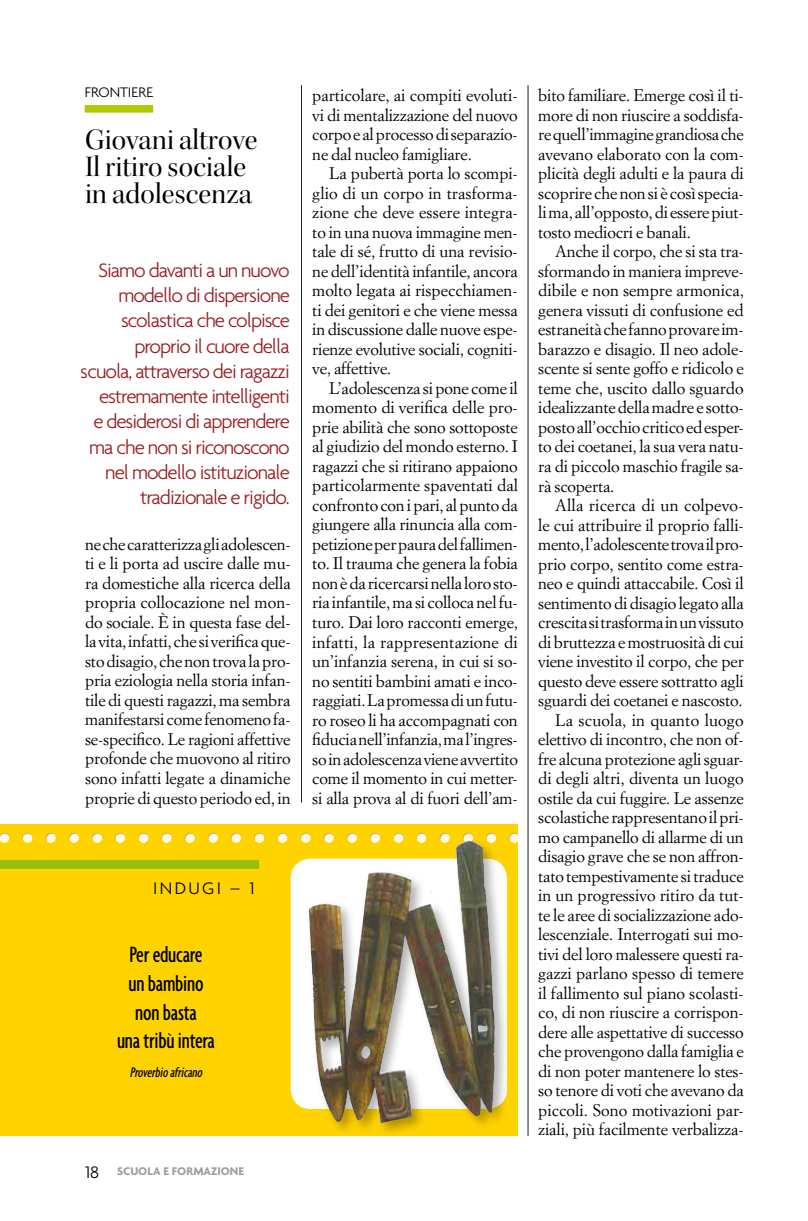
<style>
.page{position:relative;width:808px;height:1221px;background:#fff}
.page>*{position:absolute;margin:0;border:0;box-sizing:border-box;transform-origin:0 0}
.t1{font:30px/27px "Kepler Std Disp";color:#000}
.t2{font:500 extra-condensed 24px/28.8px "Agenda";letter-spacing:-.01em;color:#000;text-align:center}
.t3{font:300 21px/25.2px "Agenda";letter-spacing:-.05em;color:#981c21;text-align:right}
.t4{font:300 18px "Agenda";letter-spacing:.13em;color:#000}
.t5{font:16.5px/19.5px "Simoncini Garamond";letter-spacing:-.01em;color:#000;text-align:justify}
.t6{font:italic 500 extra-condensed 15px "Agenda";color:#000}
.t7{font:300 15px "Agenda";color:#000}
.t8{font:700 12px "Agenda";color:#9c9e9f}
.s1{font-weight:300;font-size:18px;color:#000}
</style>
<div class="page">
<div style="left:85px;top:105px;width:68px;height:8px;background:#b1c800"></div>
<hr style="left:301px;top:85px;width:1px;height:717px;background:#000">
<hr style="left:528px;top:85px;width:1px;height:1050px;background:#000">
<div style="left:0;top:824px;width:517px;height:311px;background:#ffd300"></div>
<div style="left:0;top:831px;width:11px;height:13px;background:#000;opacity:.4"></div>
<div style="left:21px;top:831px;width:13px;height:13px;background:#000;opacity:.4"></div>
<div style="left:44px;top:831px;width:13px;height:13px;background:#000;opacity:.4"></div>
<div style="left:67px;top:831px;width:13px;height:13px;background:#000;opacity:.4"></div>
<div style="left:91px;top:831px;width:12px;height:13px;background:#000;opacity:.4"></div>
<div style="left:114px;top:831px;width:13px;height:13px;background:#000;opacity:.4"></div>
<div style="left:137px;top:831px;width:13px;height:13px;background:#000;opacity:.4"></div>
<div style="left:160px;top:831px;width:13px;height:13px;background:#000;opacity:.4"></div>
<div style="left:183px;top:831px;width:13px;height:13px;background:#000;opacity:.4"></div>
<div style="left:206px;top:831px;width:13px;height:13px;background:#000;opacity:.4"></div>
<div style="left:230px;top:831px;width:12px;height:13px;background:#000;opacity:.4"></div>
<div style="left:253px;top:831px;width:13px;height:13px;background:#000;opacity:.4"></div>
<div style="left:276px;top:831px;width:13px;height:13px;background:#000;opacity:.4"></div>
<div style="left:299px;top:831px;width:13px;height:13px;background:#000;opacity:.4"></div>
<div style="left:322px;top:831px;width:13px;height:13px;background:#000;opacity:.4"></div>
<div style="left:345px;top:831px;width:13px;height:13px;background:#000;opacity:.4"></div>
<div style="left:369px;top:831px;width:12px;height:13px;background:#000;opacity:.4"></div>
<div style="left:392px;top:831px;width:13px;height:13px;background:#000;opacity:.4"></div>
<div style="left:415px;top:831px;width:13px;height:13px;background:#000;opacity:.4"></div>
<div style="left:438px;top:831px;width:13px;height:13px;background:#000;opacity:.4"></div>
<div style="left:461px;top:831px;width:13px;height:13px;background:#000;opacity:.4"></div>
<div style="left:484px;top:831px;width:13px;height:13px;background:#000;opacity:.4"></div>
<div style="left:508px;top:831px;width:12px;height:13px;background:#000;opacity:.4"></div>
<div style="left:294px;top:861px;width:210px;height:244px;background:#fff;border-radius:17px"></div>
<div style="left:291px;top:858px;width:216px;height:250px;border:6px solid #fff;border-radius:17px"></div>
<div style="left:0;top:859px;width:259px;height:9px;background:#97bf0d"></div>
<div style="left:305px;top:837px;width:204px;height:299px;background:#000;opacity:.3"></div>
<img style="left:438px;top:840px;width:33px;height:198px">
<p class="t7" style="left:85px;top:83px;width:70px">FRONTIERE</p>
<h1 class="t1" style="left:85px;top:126px;width:174px">Giovani altrove<br>Il ritiro sociale in adolescenza</h1>
<p class="t3" style="left:81px;top:257px;width:210px">Siamo davanti a un nuovo modello di dispersione scolastica che colpisce proprio il cuore della scuola, attraverso dei ragazzi estremamente intelligenti<br>e desiderosi di apprendere ma che non si riconoscono nel modello istituzionale tradizionale e rigido.</p>
<p class="t5" style="left:85px;top:534px;width:207px">ne che caratterizza gli adolescen&shy;ti e li porta ad uscire dalle mu&shy;ra domestiche alla ricerca della propria collocazione nel mon&shy;do sociale. È in questa fase del&shy;la vita, infatti, che si verifica que&shy;sto disagio, che non trova la pro&shy;pria eziologia nella storia infan&shy;tile di questi ragazzi, ma sembra manifestarsi come fenomeno fa&shy;se-specifico. Le ragioni affettive profonde che muovono al ritiro sono infatti legate a dinamiche proprie di questo periodo ed, in</p>
<p class="t4" style="left:153px;top:878px;width:103px">INDUGI – 1</p>
<h2 class="t2" style="left:117px;top:939px;width:99px">Per educare<br>un bambino non basta<br>una tribù intera</h2>
<p class="t6" style="left:130px;top:1063px;width:77px">Proverbioafricano</p>
<p class="t8" style="left:85px;top:1163px;width:161px"><span class="s1">18</span> SCUOLA E FORMAZIONE</p>
<p class="t5" style="left:312px;top:85px;width:207px">particolare, ai compiti evoluti&shy;vi di mentalizzazione del nuovo corpo e al processo di separazio&shy;ne dal nucleo famigliare.</p>
<p class="t5" style="left:312px;top:163px;width:207px;text-indent:17px">La pubertà porta lo scompi&shy;glio di un corpo in trasforma&shy;zione che deve essere integra&shy;to in una nuova immagine men&shy;tale di sé, frutto di una revisio&shy;ne dell’identità infantile, ancora molto legata ai rispecchiamen&shy;ti dei genitori e che viene messa in discussione dalle nuove espe&shy;rienze evolutive sociali, cogniti&shy;ve, affettive.</p>
<p class="t5" style="left:312px;top:378px;width:207px;text-indent:17px">L’adolescenza si pone come il momento di verifica delle pro&shy;prie abilità che sono sottoposte al giudizio del mondo esterno. I ragazzi che si ritirano appaiono particolarmente spaventati dal confronto con i pari, al punto da giungere alla rinuncia alla com&shy;petizione per paura del fallimen&shy;to. Il trauma che genera la fobia non è da ricercarsi nella loro sto&shy;ria infantile, ma si colloca nel fu&shy;turo. Dai loro racconti emerge, infatti, la rappresentazione di un’infanzia serena, in cui si so&shy;no sentiti bambini amati e inco&shy;raggiati. La promessa di un futu&shy;ro roseo li ha accompagnati con fiducia nell’infanzia, ma l’ingres&shy;so in adolescenza viene avvertito come il momento in cui metter&shy;si alla prova al di fuori dell’am-</p>
<p class="t5" style="left:538px;top:85px;width:207px">bito familiare. Emerge così il ti&shy;more di non riuscire a soddisfa&shy;re quell’immagine grandiosa che avevano elaborato con la com&shy;plicità degli adulti e la paura di scoprire che non si è così specia&shy;li ma, all’opposto, di essere piut&shy;tosto mediocri e banali.</p>
<p class="t5" style="left:538px;top:241px;width:207px;text-indent:17px">Anche il corpo, che si sta tra&shy;sformando in maniera impreve&shy;dibile e non sempre armonica, genera vissuti di confusione ed estraneità che fanno provare im&shy;barazzo e disagio. Il neo adole&shy;scente si sente goffo e ridicolo e teme che, uscito dallo sguardo idealizzante della madre e sotto&shy;posto all’occhio critico ed esper&shy;to dei coetanei, la sua vera natu&shy;ra di piccolo maschio fragile sa&shy;rà scoperta.</p>
<p class="t5" style="left:538px;top:495px;width:207px;text-align:right">Alla ricerca di un colpevo-<br>le cui attribuire il proprio falli&shy;mento, l’adolescente trova il pro&shy;prio corpo, sentito come estra&shy;neo e quindi attaccabile. Così il sentimento di disagio legato alla crescita si trasforma in un vissuto di bruttezza e mostruosità di cui viene investito il corpo, che per questo deve essere sottratto agli sguardi dei coetanei e nascosto.<br>La scuola, in quanto luogo elettivo di incontro, che non of&shy;fre alcuna protezione agli sguar&shy;di degli altri, diventa un luogo ostile da cui fuggire. Le assenze scolastiche rappresentano il pri&shy;mo campanello di allarme di un disagio grave che se non affron&shy;tato tempestivamente si traduce in un progressivo ritiro da tut&shy;te le aree di socializzazione ado&shy;lescenziale. Interrogati sui mo&shy;tivi del loro malessere questi ra&shy;gazzi parlano spesso di temere il fallimento sul piano scolasti&shy;co, di non riuscire a corrispon&shy;dere alle aspettative di successo che provengono dalla famiglia e di non poter mantenere lo stes&shy;so tenore di voti che avevano da piccoli. Sono motivazioni par&shy;ziali, più facilmente verbalizza-</p>
</div>
